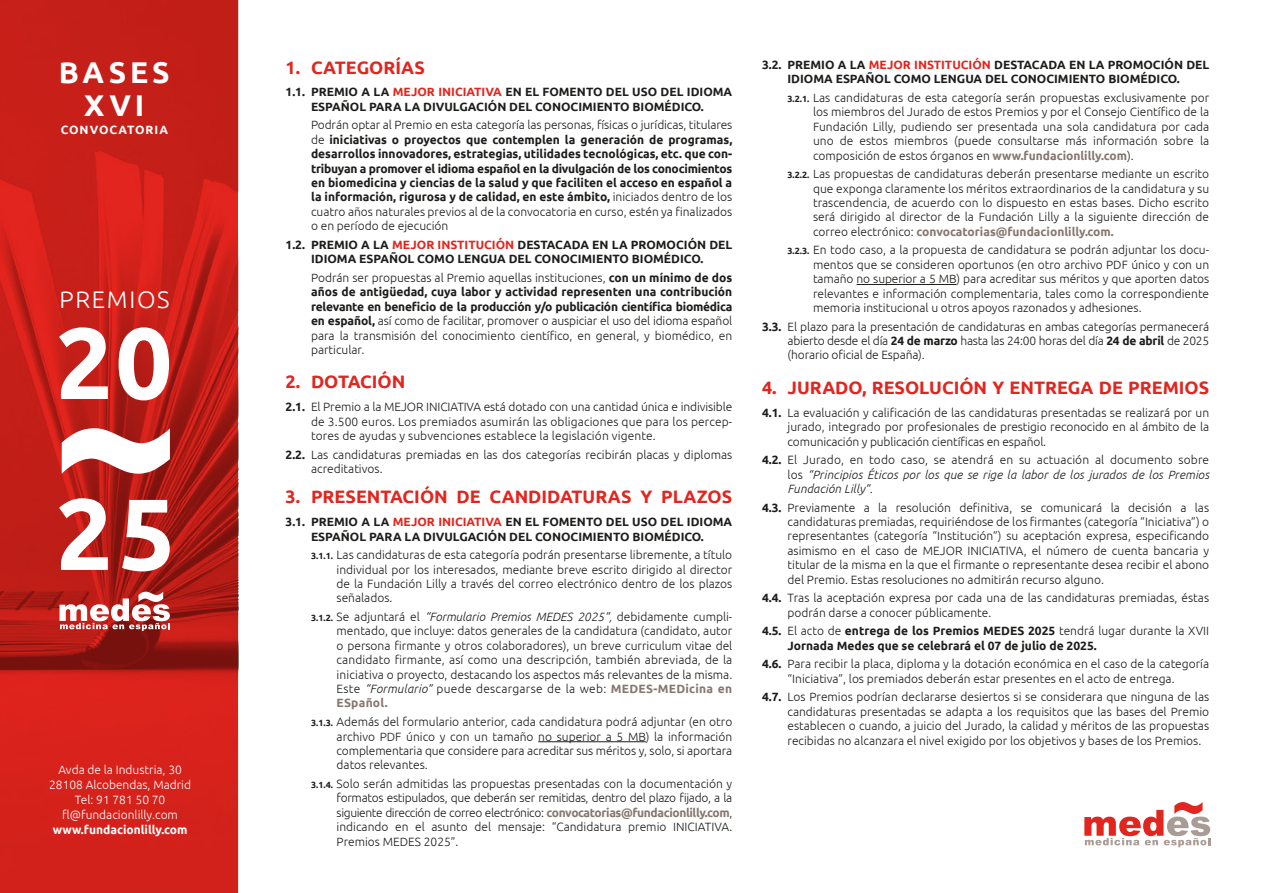
<style>
.page{position:relative;width:1263px;height:893px;background:#fff}
.page>*{position:absolute;margin:0;border:0;box-sizing:border-box;transform-origin:0 0}
.t1{font:700 30px/32.8px "Ubuntu";letter-spacing:.13em;color:#fff;text-align:center}
.t2{font:300 24px "Ubuntu";letter-spacing:.07em;color:#fff}
.t3{font:700 18px "Ubuntu";color:#e2251e}
.t4{font:300 12px/14.4px "Ubuntu";color:#1d1d1b;text-align:justify}
.t5{font:700 12px/14.4px "Ubuntu";color:#1d1d1b;text-align:center}
.t6{font:italic 300 12px/14.4px "Ubuntu";letter-spacing:.01em;color:#1d1d1b;text-align:justify}
.t7{font:300 12px/15px "Ubuntu";color:#fff;text-align:center}
.t8{font:700 12px "Ubuntu";color:#fff}
.t9{font:700 12px "Ubuntu";letter-spacing:.08em;color:#fff}
.s1{color:#e2251e}
.s2{font-weight:300}
.s3{font-weight:700}
.s4{font-weight:700;font-size:9px}
.s5{font-style:italic}
.s6{font-weight:700;color:#867770}
.s7{font-weight:700;font-style:normal}
.s8{font-style:normal}
</style>
<div class="page">
<hr style="left:538px;top:741px;width:108px;height:1px;background:#1d1d1b">
<svg style="left:0;top:0;width:238px;height:893px;background:#c51e18"></svg>
<hr style="left:856px;top:284px;width:100px;height:1px;background:#1d1d1b">
<svg style="left:60px;top:592px;width:110px;height:39px"></svg>
<svg style="left:59px;top:327px;width:49px;height:72px"></svg>
<svg style="left:119px;top:327px;width:50px;height:73px"></svg>
<svg style="left:59px;top:498px;width:49px;height:72px"></svg>
<svg style="left:122px;top:500px;width:48px;height:71px"></svg>
<svg style="left:62px;top:428px;width:108px;height:46px"></svg>
<svg style="left:1084px;top:802px;width:126px;height:45px"></svg>
<h1 class="t1" style="left:59px;top:55px;width:112px">BASES<br>XVI</h1>
<p class="t9" style="left:61px;top:122px;width:109px">CONVOCATORIA</p>
<h2 class="t2" style="left:60px;top:285px;width:112px">PREMIOS</h2>
<p class="t7" style="left:49px;top:762px;width:143px">Avda de la Industria, 30<br>28108 Alcobendas, Madrid<br>Tel: 91 781 50 70 fl@fundacionlilly.com</p>
<p class="t8" style="left:53px;top:823px;width:136px">www.fundacionlilly.com</p>
<h3 class="t3" style="left:286px;top:56px;width:141px">1. CATEGORÍAS</h3>
<p class="t5" style="left:286px;top:85px;width:448px">1.1. PREMIO A LA <span class="s1">MEJOR INICIATIVA</span> EN EL FOMENTO DEL USO DEL IDIOMA<br>ESPAÑOL PARA LA DIVULGACIÓN DEL CONOCIMIENTO BIOMÉDICO.</p>
<p class="t5" style="left:311px;top:118px;width:423px;text-align:justify"><span class="s2">Podrán optar al Premio en esta categoría las personas, físicas o jurídicas, titulares de</span> iniciativas o proyectos que contemplen la generación de programas, desarrollos innovadores, estrategias, utilidades tecnológicas, etc. que con&shy;tribuyan a promover el idioma español en la divulgación de los conocimientos en biomedicina y ciencias de la salud y que faciliten el acceso en español a la información, rigurosa y de calidad, en este ámbito, <span class="s2">iniciados dentro de los cuatro años naturales previos al de la convocatoria en curso, estén ya finalizados o en período de ejecución</span></p>
<p class="t5" style="left:286px;top:237px;width:448px">1.2. PREMIO A LA <span class="s1">MEJOR INSTITUCIÓN</span> DESTACADA EN LA PROMOCIÓN DEL<br>IDIOMA ESPAÑOL COMO LENGUA DEL CONOCIMIENTO BIOMÉDICO.</p>
<p class="t4" style="left:311px;top:270px;width:423px">Podrán ser propuestas al Premio aquellas instituciones, <span class="s3">con un mínimo de dos años de antigüedad, cuya labor y actividad representen una contribución relevante en beneficio de la producción y/o publicación científica biomédica en español,</span> así como de facilitar, promover o auspiciar el uso del idioma español para la transmisión del conocimiento científico, en general, y biomédico, en particular.</p>
<h3 class="t3" style="left:286px;top:371px;width:121px">2. DOTACIÓN</h3>
<p class="t4" style="left:311px;top:399px;width:423px;text-indent:-26px"><span class="s3">2.1.</span> El Premio a la MEJOR INICIATIVA está dotado con una cantidad única e indivisible de 3.500 euros. Los premiados asumirán las obligaciones que para los percep&shy;tores de ayudas y subvenciones establece la legislación vigente.</p>
<p class="t4" style="left:311px;top:447px;width:423px;text-indent:-26px"><span class="s3">2.2.</span> Las candidaturas premiadas en las dos categorías recibirán placas y diplomas acreditativos.</p>
<h3 class="t3" style="left:286px;top:486px;width:448px">3. PRESENTACIÓN DE CANDIDATURAS Y PLAZOS</h3>
<p class="t5" style="left:286px;top:514px;width:448px">3.1. PREMIO A LA <span class="s1">MEJOR INICIATIVA</span> EN EL FOMENTO DEL USO DEL IDIOMA<br>ESPAÑOL PARA LA DIVULGACIÓN DEL CONOCIMIENTO BIOMÉDICO.</p>
<p class="t4" style="left:337px;top:547px;width:397px;text-indent:-26px"><span class="s4">3.1.1.</span> Las candidaturas de esta categoría podrán presentarse libremente, a título individual por los interesados, mediante breve escrito dirigido al director de la Fundación Lilly a través del correo electrónico dentro de los plazos señalados.</p>
<p class="t4" style="left:337px;top:609px;width:397px;text-indent:-26px"><span class="s4">3.1.2.</span> Se adjuntará el <span class="s5">“Formulario Premios MEDES 2025”,</span> debidamente cumpli&shy;mentado, que incluye: datos generales de la candidatura (candidato, autor o persona firmante y otros colaboradores), un breve curriculum vitae del candidato firmante, así como una descripción, también abreviada, de la iniciativa o proyecto, destacando los aspectos más relevantes de la misma.<br>Este <span class="s5">“Formulario”</span> puede descargarse de la web: <span class="s6">MEDES-MEDicina en ESpañol.</span></p>
<p class="t4" style="left:337px;top:714px;width:397px;text-indent:-26px"><span class="s4">3.1.3.</span> Además del formulario anterior, cada candidatura podrá adjuntar (en otro archivo PDF único y con un tamaño no superior a 5 MB) la información complementaria que considere para acreditar sus méritos y, solo, si aportara datos relevantes.</p>
<p class="t4" style="left:337px;top:776px;width:397px;text-indent:-26px"><span class="s4">3.1.4.</span> Solo serán admitidas las propuestas presentadas con la documentación y formatos estipulados, que deberán ser remitidas, dentro del plazo fijado, a la siguiente dirección de correo electrónico: <span class="s6">convocatorias@fundacionlilly.com</span>, indicando en el asunto del mensaje: “Candidatura premio INICIATIVA.<br>Premios MEDES 2025”.</p>
<p class="t5" style="left:762px;top:57px;width:449px">3.2. PREMIO A LA <span class="s1">MEJOR INSTITUCIÓN</span> DESTACADA EN LA PROMOCIÓN DEL<br>IDIOMA ESPAÑOL COMO LENGUA DEL CONOCIMIENTO BIOMÉDICO.</p>
<p class="t4" style="left:813px;top:90px;width:398px;text-indent:-26px"><span class="s4">3.2.1.</span> Las candidaturas de esta categoría serán propuestas exclusivamente por los miembros del Jurado de estos Premios y por el Consejo Científico de la Fundación Lilly, pudiendo ser presentada una sola candidatura por cada uno de estos miembros (puede consultarse más información sobre la composición de estos órganos en <span class="s6">www.fundacionlilly.com</span>).</p>
<p class="t4" style="left:813px;top:166px;width:398px;text-indent:-26px"><span class="s4">3.2.2.</span> Las propuestas de candidaturas deberán presentarse mediante un escrito que exponga claramente los méritos extraordinarios de la candidatura y su trascendencia, de acuerdo con lo dispuesto en estas bases. Dicho escrito será dirigido al director de la Fundación Lilly a la siguiente dirección de correo electrónico: <span class="s6">convocatorias@fundacionlilly.com.</span></p>
<p class="t4" style="left:813px;top:243px;width:398px;text-indent:-26px"><span class="s4">3.2.3.</span> En todo caso, a la propuesta de candidatura se podrán adjuntar los docu&shy;mentos que se consideren oportunos (en otro archivo PDF único y con un tamaño no superior a 5 MB) para acreditar sus méritos y que aporten datos relevantes e información complementaria, tales como la correspondiente memoria institucional u otros apoyos razonados y adhesiones.</p>
<p class="t4" style="left:787px;top:319px;width:423px;text-indent:-26px"><span class="s3">3.3.</span> El plazo para la presentación de candidaturas en ambas categorías permanecerá abierto desde el día <span class="s3">24 de marzo</span> hasta las 24:00 horas del día <span class="s3">24 de abril</span> de 2025 (horario oficial de España).</p>
<h3 class="t3" style="left:762px;top:376px;width:449px">4. JURADO, RESOLUCIÓN Y ENTREGA DE PREMIOS</h3>
<p class="t4" style="left:787px;top:405px;width:423px;text-indent:-26px"><span class="s3">4.1.</span> La evaluación y calificación de las candidaturas presentadas se realizará por un jurado, integrado por profesionales de prestigio reconocido en al ámbito de la comunicación y publicación científicas en español.</p>
<p class="t6" style="left:787px;top:452px;width:423px;text-indent:-26px"><span class="s7">4.2.</span> <span class="s8">El Jurado, en todo caso, se atendrá en su actuación al documento sobre los</span> “Principios Éticos por los que se rige la labor de los jurados de los Premios Fundación Lilly”.</p>
<p class="t4" style="left:787px;top:500px;width:423px;text-indent:-26px"><span class="s3">4.3.</span> Previamente a la resolución definitiva, se comunicará la decisión a las candidaturas premiadas, requiriéndose de los firmantes (categoría “Iniciativa”) o representantes (categoría “Institución”) su aceptación expresa, especificando asimismo en el caso de MEJOR INICIATIVA, el número de cuenta bancaria y titular de la misma en la que el firmante o representante desea recibir el abono del Premio. Estas resoluciones no admitirán recurso alguno.</p>
<p class="t4" style="left:787px;top:590px;width:423px;text-indent:-26px"><span class="s3">4.4.</span> Tras la aceptación expresa por cada una de las candidaturas premiadas, éstas podrán darse a conocer públicamente.</p>
<p class="t5" style="left:787px;top:624px;width:423px;text-align:left;text-indent:-26px">4.5. <span class="s2">El acto de</span> entrega de los Premios MEDES 2025 <span class="s2">tendrá lugar durante la XVII<br></span>Jornada Medes que se celebrará el 07 de julio de 2025.</p>
<p class="t4" style="left:787px;top:657px;width:423px;text-indent:-26px"><span class="s3">4.6.</span> Para recibir la placa, diploma y la dotación económica en el caso de la categoría “Iniciativa”, los premiados deberán estar presentes en el acto de entrega.</p>
<p class="t4" style="left:787px;top:690px;width:423px;text-indent:-26px"><span class="s3">4.7.</span> Los Premios podrían declararse desiertos si se considerara que ninguna de las candidaturas presentadas se adapta a los requisitos que las bases del Premio establecen o cuando, a juicio del Jurado, la calidad y méritos de las propuestas recibidas no alcanzara el nivel exigido por los objetivos y bases de los Premios.</p>
</div>
